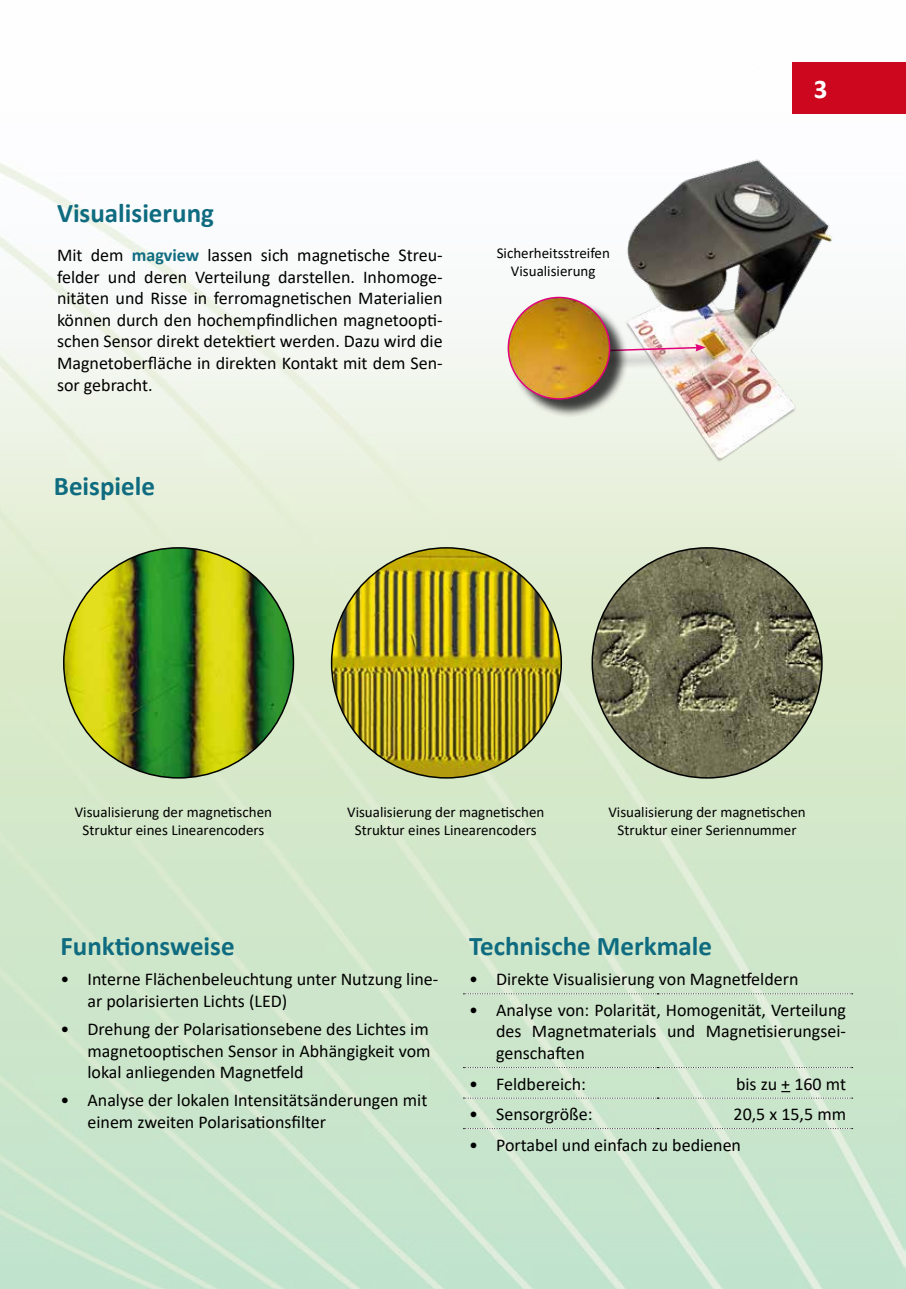
<style>
.page{position:relative;width:906px;height:1289px;background:#fff}
.page>*{position:absolute;margin:0;border:0;box-sizing:border-box;transform-origin:0 0}
.t1{font:700 27px "Calibri";color:#0f6c80}
.t2{font:700 27px "Calibri";color:#fff}
.t3{font:18px/21.6px "Calibri";color:#000;text-align:justify}
.t4{font:15px/18px "Calibri";color:#000;text-align:center}
.s1{font-weight:700;color:#106c81}
</style>
<div class="page">
<img style="left:0;top:62px;width:905px;height:1226px">
<div style="left:792px;top:63px;width:114px;height:51px;background:#cd071e"></div>
<img style="left:589px;top:115px;width:261px;height:369px">
<svg style="left:463px;top:993px;width:389px;height:1px"></svg>
<svg style="left:463px;top:1067px;width:389px;height:1px"></svg>
<svg style="left:463px;top:1128px;width:389px;height:1px"></svg>
<svg style="left:463px;top:1090px;width:389px;height:8px;background:#c9e2ca"></svg>
<div style="left:575px;top:347px;width:148px;height:24px;background:#000;opacity:.75"></div>
<svg style="left:628px;top:344px;width:78px;height:9px"></svg>
<div style="left:510px;top:299px;width:118px;height:119px;background:#000;opacity:.75"></div>
<img style="left:508px;top:297px;width:101px;height:102px;border-radius:51px">
<div style="left:507px;top:297px;width:103px;height:102px;border:2px solid #e2007a;border-radius:50%"></div>
<img style="left:64px;top:548px;width:229px;height:229px;border-radius:115px">
<img style="left:331px;top:548px;width:230px;height:229px;border-radius:115px">
<img style="left:592px;top:548px;width:230px;height:229px;border-radius:115px">
<img style="left:0;top:146px;width:228px;height:905px">
<h1 class="t1" style="left:57px;top:194px;width:158px">Visualisierung</h1>
<p class="t3" style="left:57px;top:244px;width:387px">Mit dem <span class="s1">magview</span> lassen sich magnetische Streu&shy;felder und deren Verteilung darstellen. Inhomoge&shy;nitäten und Risse in ferromagnetischen Materialien können durch den hochempfindlichen magnetoopti&shy;schen Sensor direkt detektiert werden. Dazu wird die Magnetoberfläche in direkten Kontakt mit dem Sen&shy;sor gebracht.</p>
<h1 class="t1" style="left:54px;top:467px;width:103px">Beispiele</h1>
<p class="t4" style="left:497px;top:244px;width:115px">Sicherheitsstreifen<br>Visualisierung</p>
<h1 class="t2" style="left:814px;top:70px;width:15px">3</h1>
<p class="t4" style="left:75px;top:802px;width:199px">Visualisierung der magnetischen<br>Struktur eines Linearencoders</p>
<p class="t4" style="left:347px;top:802px;width:199px">Visualisierung der magnetischen<br>Struktur eines Linearencoders</p>
<p class="t4" style="left:608px;top:802px;width:199px">Visualisierung der magnetischen<br>Struktur einer Seriennummer</p>
<h1 class="t1" style="left:60px;top:926px;width:176px">Funktionsweise</h1>
<p class="t3" style="left:87px;top:968px;width:352px;text-indent:-27px">• Interne Flächenbeleuchtung unter Nutzung line&shy;ar polarisierten Lichts (LED)</p>
<p class="t3" style="left:87px;top:1017px;width:344px;text-indent:-27px">• Drehung der Polarisationsebene des Lichtes im magnetooptischen Sensor in Abhängigkeit vom lokal anliegenden Magnetfeld</p>
<p class="t3" style="left:87px;top:1088px;width:341px;text-indent:-27px">• Analyse der lokalen Intensitätsänderungen mit einem zweiten Polarisationsfilter</p>
<h1 class="t1" style="left:469px;top:926px;width:245px">Technische Merkmale</h1>
<p class="t3" style="left:469px;top:968px;width:331px">• Direkte Visualisierung von Magnetfeldern</p>
<p class="t3" style="left:496px;top:998px;width:351px;text-indent:-27px">• Analyse von: Polarität, Homogenität, Verteilung des Magnetmaterials und Magnetisierungsei&shy;genschaften</p>
<p class="t3" style="left:469px;top:1072px;width:118px">• Feldbereich:</p>
<p class="t3" style="left:736px;top:1072px;width:111px">bis zu + 160 mt</p>
<p class="t3" style="left:469px;top:1102px;width:125px">• Sensorgröße:</p>
<p class="t3" style="left:733px;top:1102px;width:114px">20,5 x 15,5 mm</p>
<p class="t3" style="left:469px;top:1133px;width:273px">• Portabel und einfach zu bedienen</p>
</div>
